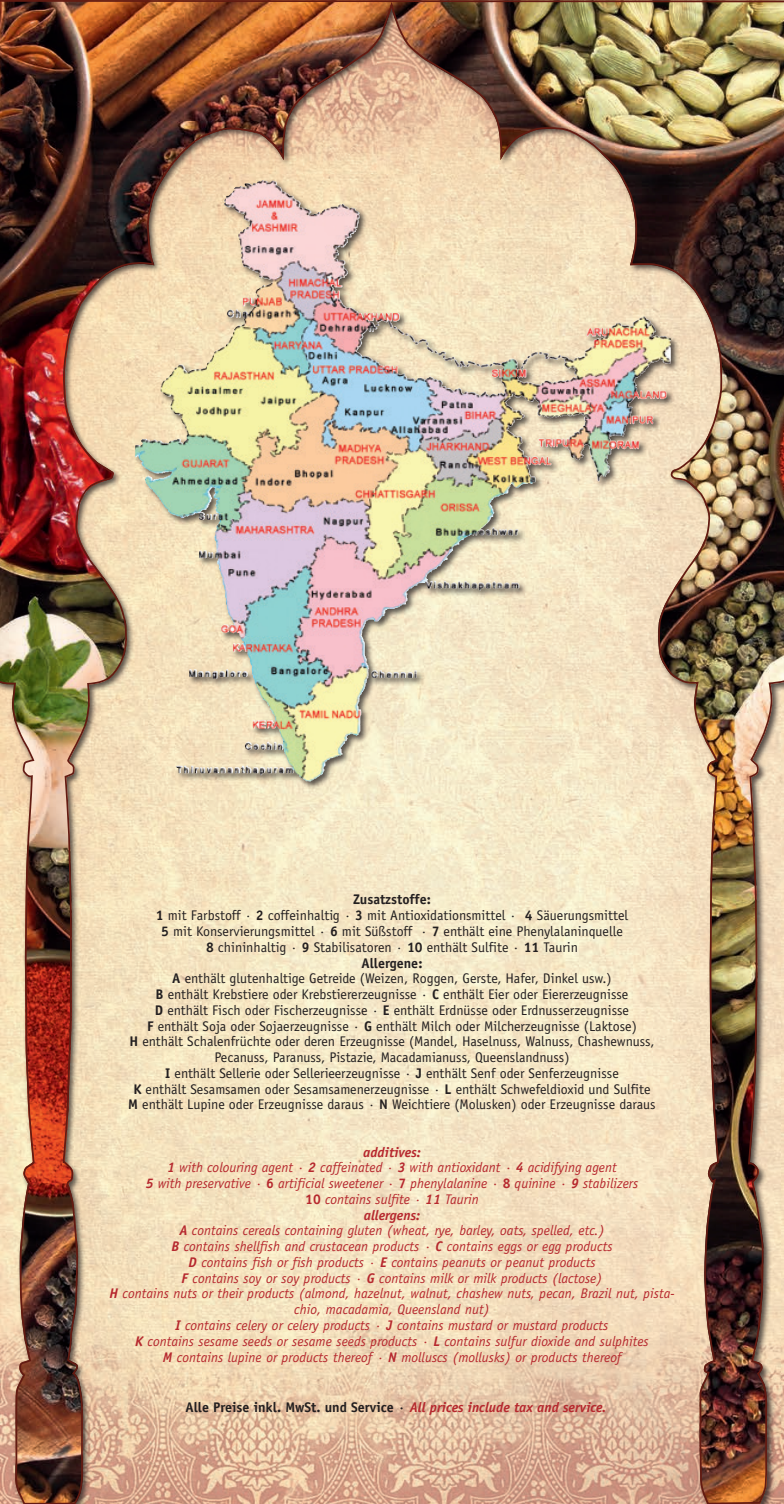
<style>
.page{position:relative;width:784px;height:1504px;background:#fff}
.page>*{position:absolute;margin:0;border:0;box-sizing:border-box;transform-origin:0 0}
.t1{font:14px/15.8px "Officina Sans";color:#231f20;text-align:center}
.t2{font:italic 14px/15.8px "Officina Sans";color:#b6282e;text-align:center}
.t3{font:700 14px "Officina Sans";color:#231f20}
.s1{font-weight:700}
.s2{font-weight:700;font-style:normal}
.s3{font-style:italic;color:#b6282e}
</style>
<div class="page">
<img style="left:0;top:0;width:784px;height:1503px">
<div style="left:134px;top:178px;width:545px;height:611px;background:#231f20;opacity:.75"></div>
<img style="left:224px;top:180px;width:38px;height:71px">
<p class="t1" style="left:128px;top:891px;width:529px"><span class="s1">Zusatzstoffe:<br>1</span> mit Farbstoff · <span class="s1">2</span> coffeinhaltig · <span class="s1">3</span> mit Antioxidationsmittel · <span class="s1">4</span> Säuerungsmittel<br><span class="s1">5</span> mit Konservierungsmittel · <span class="s1">6</span> mit Süßstoff · <span class="s1">7</span> enthält eine Phenylalaninquelle<br><span class="s1">8</span> chininhaltig · <span class="s1">9</span> Stabilisatoren · <span class="s1">10</span> enthält Sulfite · <span class="s1">11</span> Taurin<br><span class="s1">Allergene:<br>A</span> enthält glutenhaltige Getreide (Weizen, Roggen, Gerste, Hafer, Dinkel usw.)<br><span class="s1">B</span> enthält Krebstiere oder Krebstiererzeugnisse · <span class="s1">C</span> enthält Eier oder Eiererzeugnisse<br><span class="s1">D</span> enthält Fisch oder Fischerzeugnisse · <span class="s1">E</span> enthält Erdnüsse oder Erdnusserzeugnisse<br><span class="s1">F</span> enthält Soja oder Sojaerzeugnisse · <span class="s1">G</span> enthält Milch oder Milcherzeugnisse (Laktose)<br><span class="s1">H</span> enthält Schalenfrüchte oder deren Erzeugnisse (Mandel, Haselnuss, Walnuss, Chashewnuss, Pecanuss, Paranuss, Pistazie, Macadamianuss, Queenslandnuss)<br><span class="s1">I</span> enthält Sellerie oder Sellerieerzeugnisse · <span class="s1">J</span> enthält Senf oder Senferzeugnisse<br><span class="s1">K</span> enthält Sesamsamen oder Sesamsamenerzeugnisse · <span class="s1">L</span> enthält Schwefeldioxid und Sulfite <span class="s1">M</span> enthält Lupine oder Erzeugnisse daraus · <span class="s1">N</span> Weichtiere (Molusken) oder Erzeugnisse daraus</p>
<p class="t2" style="left:109px;top:1143px;width:566px"><span class="s1">additives:<br>1</span> with colouring agent · <span class="s1">2</span> caffeinated · <span class="s1">3</span> with antioxidant · <span class="s1">4</span> acidifying agent<br><span class="s1">5</span> with preservative · <span class="s2">6</span> artificial sweetener · <span class="s2">7</span> phenylalanine · <span class="s2">8</span> quinine · <span class="s1">9</span> stabilizers<br><span class="s2">10</span> contains sulfite · <span class="s1">11</span> Taurin<br><span class="s1">allergens:<br>A</span> contains cereals containing gluten (wheat, rye, barley, oats, spelled, etc.)<br><span class="s1">B</span> contains shellfish and crustacean products · <span class="s1">C</span> contains eggs or egg products<br><span class="s1">D</span> contains fish or fish products · <span class="s1">E</span> contains peanuts or peanut products<br><span class="s1">F</span> contains soy or soy products · <span class="s1">G</span> contains milk or milk products (lactose)<br><span class="s1">H</span> contains nuts or their products (almond, hazelnut, walnut, chashew nuts, pecan, Brazil nut, pista&shy;chio, macadamia, Queensland nut)<br><span class="s1">I</span> contains celery or celery products · <span class="s1">J</span> contains mustard or mustard products<br><span class="s1">K</span> contains sesame seeds or sesame seeds products · <span class="s1">L</span> contains sulfur dioxide and sulphites<br><span class="s1">M</span> contains lupine or products thereof · <span class="s1">N</span> molluscs (mollusks) or products thereof</p>
<p class="t3" style="left:185px;top:1398px;width:422px">Alle Preise inkl. MwSt. und Service · <span class="s3">All prices include tax and service.</span></p>
</div>
